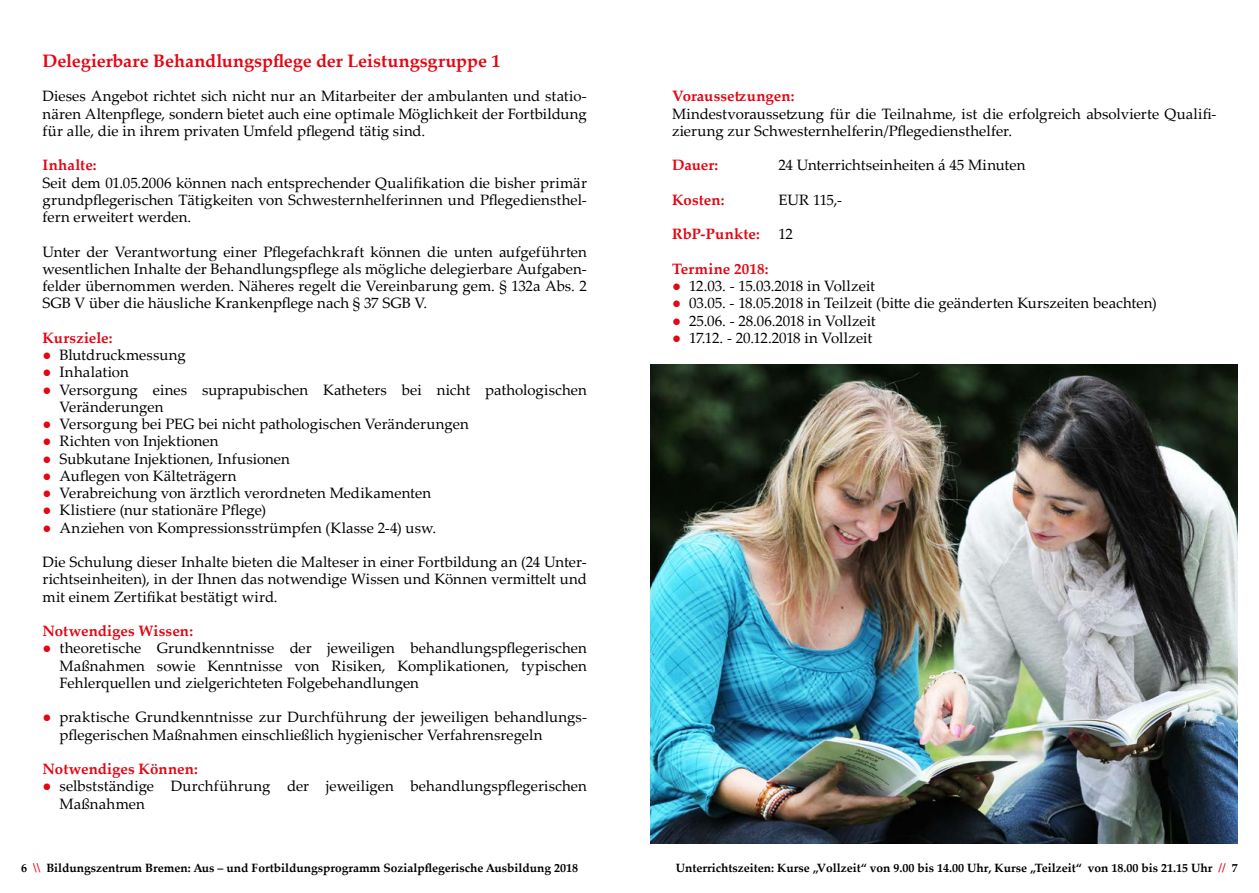
<style>
.page{position:relative;width:1259px;height:893px;background:#fff}
.page>*{position:absolute;margin:0;border:0;box-sizing:border-box;transform-origin:0 0}
.t1{font:700 18px "Palatino Linotype";letter-spacing:-.005em;color:#e30613}
.t2{font:15px/17.2px "Palatino Linotype";color:#000;text-align:justify}
.t3{font:700 15px "Palatino Linotype";letter-spacing:.005em;color:#e30613}
.t4{font:700 12px "Palatino Linotype";color:#000}
.s1{color:#e30613}
.s2{font-weight:400;color:#000}
</style>
<div class="page">
<img style="left:651px;top:364px;width:586px;height:479px">
<p class="t1" style="left:43px;top:48px;width:459px">Delegierbare Behandlungspflege der Leistungsgruppe 1</p>
<p class="t2" style="left:43px;top:87px;width:546px">Dieses Angebot richtet sich nicht nur an Mitarbeiter der ambulanten und statio&shy;nären Altenpflege, sondern bietet auch eine optimale Möglichkeit der Fortbildung für alle, die in ihrem privaten Umfeld pflegend tätig sind.</p>
<p class="t3" style="left:43px;top:155px;width:56px">Inhalte:</p>
<p class="t2" style="left:43px;top:173px;width:546px">Seit dem 01.05.2006 können nach entsprechender Qualifikation die bisher primär grundpflegerischen Tätigkeiten von Schwesternhelferinnen und Pflegediensthel&shy;fern erweitert werden.</p>
<p class="t2" style="left:43px;top:242px;width:546px">Unter der Verantwortung einer Pflegefachkraft können die unten aufgeführten wesentlichen Inhalte der Behandlungspflege als mögliche delegierbare Aufgaben&shy;felder übernommen werden. Näheres regelt die Vereinbarung gem. § 132a Abs. 2<br>SGB V über die häusliche Krankenpflege nach § 37 SGB V.</p>
<p class="t3" style="left:43px;top:327px;width:71px">Kursziele:</p>
<p class="t2" style="left:43px;top:346px;width:145px"><span class="s1">●</span> Blutdruckmessung</p>
<p class="t2" style="left:43px;top:363px;width:88px"><span class="s1">●</span> Inhalation</p>
<p class="t2" style="left:60px;top:380px;width:529px;text-indent:-17px"><span class="s1">●</span> Versorgung eines suprapubischen Katheters bei nicht pathologischen<br>Veränderungen</p>
<p class="t2" style="left:43px;top:415px;width:428px"><span class="s1">●</span> Versorgung bei PEG bei nicht pathologischen Veränderungen</p>
<p class="t2" style="left:43px;top:432px;width:178px"><span class="s1">●</span> Richten von Injektionen</p>
<p class="t2" style="left:43px;top:449px;width:249px"><span class="s1">●</span> Subkutane Injektionen, Infusionen</p>
<p class="t2" style="left:43px;top:466px;width:196px"><span class="s1">●</span> Auflegen von Kälteträgern</p>
<p class="t2" style="left:43px;top:484px;width:390px"><span class="s1">●</span> Verabreichung von ärztlich verordneten Medikamenten</p>
<p class="t2" style="left:43px;top:501px;width:225px"><span class="s1">●</span> Klistiere (nur stationäre Pflege)</p>
<p class="t2" style="left:43px;top:518px;width:395px"><span class="s1">●</span> Anziehen von Kompressionsstrümpfen (Klasse 2-4) usw.</p>
<p class="t2" style="left:43px;top:553px;width:546px">Die Schulung dieser Inhalte bieten die Malteser in einer Fortbildung an (24 Unter&shy;richtseinheiten), in der Ihnen das notwendige Wissen und Können vermittelt und mit einem Zertifikat bestätigt wird.</p>
<p class="t3" style="left:43px;top:620px;width:152px">Notwendiges Wissen:</p>
<p class="t2" style="left:60px;top:639px;width:529px;text-indent:-17px"><span class="s1">●</span> theoretische Grundkenntnisse der jeweiligen behandlungspflegerischen Maßnahmen sowie Kenntnisse von Risiken, Komplikationen, typischen Fehlerquellen und zielgerichteten Folgebehandlungen</p>
<p class="t2" style="left:60px;top:708px;width:529px;text-indent:-17px"><span class="s1">●</span> praktische Grundkenntnisse zur Durchführung der jeweiligen behandlungs&shy;pflegerischen Maßnahmen einschließlich hygienischer Verfahrensregeln</p>
<p class="t3" style="left:43px;top:758px;width:157px">Notwendiges Können:</p>
<p class="t2" style="left:60px;top:777px;width:529px;text-indent:-17px"><span class="s1">●</span> selbstständige Durchführung der jeweiligen behandlungspflegerischen<br>Maßnahmen</p>
<p class="t3" style="left:672px;top:86px;width:124px">Voraussetzungen:</p>
<p class="t2" style="left:672px;top:104px;width:546px">Mindestvoraussetzung für die Teilnahme, ist die erfolgreich absolvierte Qualifi&shy;zierung zur Schwesternhelferin/Pflegediensthelfer.</p>
<p class="t3" style="left:672px;top:155px;width:48px">Dauer:</p>
<p class="t2" style="left:778px;top:156px;width:249px">24 Unterrichtseinheiten á 45 Minuten</p>
<p class="t3" style="left:672px;top:189px;width:54px">Kosten:</p>
<p class="t2" style="left:778px;top:190px;width:65px">EUR 115,-</p>
<p class="t3" style="left:672px;top:224px;width:123px">RbP-Punkte: <span class="s2">12</span></p>
<p class="t3" style="left:672px;top:258px;width:98px">Termine 2018:</p>
<p class="t2" style="left:672px;top:277px;width:204px"><span class="s1">●</span> 12.03. - 15.03.2018 in Vollzeit</p>
<p class="t2" style="left:672px;top:294px;width:486px"><span class="s1">●</span> 03.05. - 18.05.2018 in Teilzeit (bitte die geänderten Kurszeiten beachten)</p>
<p class="t2" style="left:672px;top:311px;width:205px"><span class="s1">●</span> 25.06. - 28.06.2018 in Vollzeit</p>
<p class="t2" style="left:672px;top:328px;width:202px"><span class="s1">●</span> 17.12. - 20.12.2018 in Vollzeit</p>
<p class="t4" style="left:21px;top:859px;width:558px">6 <span class="s1">\\</span> Bildungszentrum Bremen: Aus – und Fortbildungsprogramm Sozialpflegerische Ausbildung 2018</p>
<p class="t4" style="left:676px;top:859px;width:563px">Unterrichtszeiten: Kurse „Vollzeit“ von 9.00 bis 14.00 Uhr, Kurse „Teilzeit“ von 18.00 bis 21.15 Uhr <span class="s1">//</span> 7</p>
</div>
